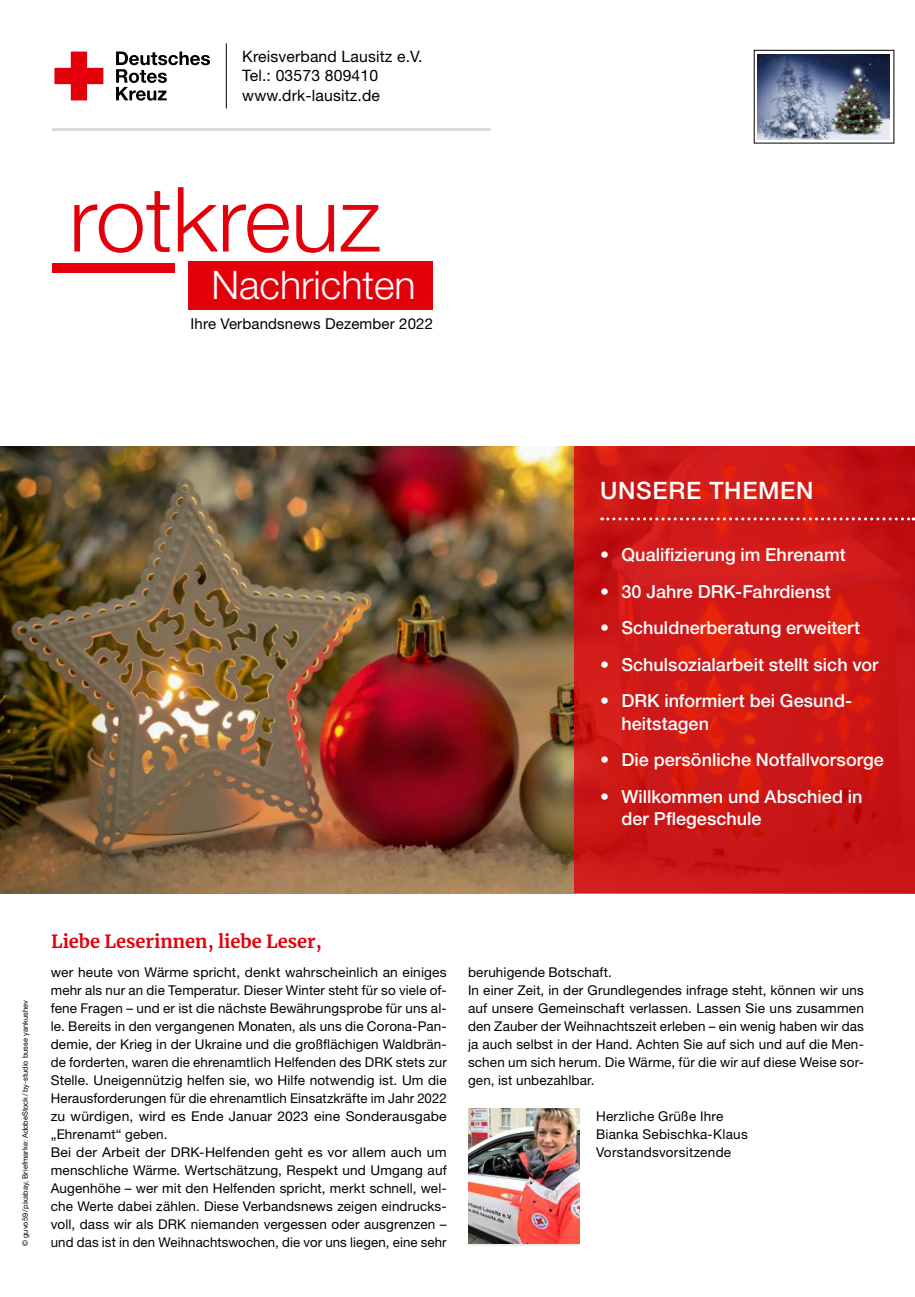
<style>
.page{position:relative;width:915px;height:1297px;background:#fff}
.page>*{position:absolute;margin:0;border:0;box-sizing:border-box;transform-origin:0 0}
.t1{font:300 90px "Helvetica Neue LT Std";color:#e3000b}
.t2{font:300 39.3px "Helvetica Neue LT Pro";color:#fff}
.t3{font:500 24px "Helvetica Neue LT Pro";letter-spacing:.03em;color:#fff}
.t4{font:500 18px/22.5px "Helvetica Neue LT Pro";color:#fff}
.t5{font:700 18px "Merriweather";color:#e3000b}
.t6{font:15.75px "Helvetica Neue LT Pro";letter-spacing:.01em;color:#000}
.t7{font:15px "Helvetica Neue LT Pro";letter-spacing:.01em;color:#000}
.MGB_Copy{font:13.5px/18px "Helvetica Neue LT Pro";letter-spacing:.01em;color:#000;text-align:justify}
.MGB_Fotocredits{font:7.5px "Helvetica Neue LT Pro";color:#000}
</style>
<div class="page">
<img style="left:0;top:446px;width:574px;height:447px">
<svg style="left:574px;top:446px;width:340px;height:447px;background:#cd1716"></svg>
<svg style="left:601px;top:517px;width:312px;height:3px"></svg>
<svg style="left:54px;top:52px;width:49px;height:48px"></svg>
<svg style="left:116px;top:52px;width:94px;height:49px"></svg>
<hr style="left:52px;top:128px;width:438px;height:3px;background:#dad9d3">
<hr style="left:226px;top:43px;width:1px;height:65px;background:#000">
<div style="left:188px;top:261px;width:244px;height:49px;background:#e3000b"></div>
<div style="left:52px;top:263px;width:122px;height:9px;background:#e3000b"></div>
<div style="left:753px;top:50px;width:140px;height:93px;border:1px solid #000"></div>
<div style="left:468px;top:1108px;width:110px;height:138px;background:linear-gradient(to right,#ececec,#ececec)"></div>
<img style="left:468px;top:1108px;width:111px;height:135px">
<img style="left:757px;top:54px;width:132px;height:85px">
<p class="t6" style="left:242px;top:47px;width:181px">Kreisverband Lausitz e.V.</p>
<p class="t6" style="left:242px;top:66px;width:137px">Tel.: 03573 809410</p>
<p class="t6" style="left:242px;top:85px;width:139px">www.drk-lausitz.de</p>
<p class="t1" style="left:69px;top:164px;width:313px">rotkreuz</p>
<p class="t2" style="left:211px;top:261px;width:206px">Nachrichten</p>
<p class="t7" style="left:190px;top:314px;width:244px">Ihre Verbandsnews Dezember 2022</p>
<p class="t3" style="left:600px;top:476px;width:215px">UNSERE THEMEN</p>
<p class="t4" style="left:600px;top:543px;width:247px">• Qualifizierung im Ehrenamt</p>
<p class="t4" style="left:600px;top:580px;width:232px">• 30 Jahre DRK-Fahrdienst</p>
<p class="t4" style="left:600px;top:616px;width:261px">• Schuldnerberatung erweitert</p>
<p class="t4" style="left:600px;top:653px;width:280px">• Schulsozialarbeit stellt sich vor</p>
<p class="t4" style="left:621px;top:689px;width:232px;text-indent:-21px">• DRK informiert bei Gesund&shy;heitstagen</p>
<p class="t4" style="left:600px;top:748px;width:285px">• Die persönliche Notfallvorsorge</p>
<p class="t4" style="left:621px;top:785px;width:242px;text-indent:-21px">• Willkommen und Abschied in der Pflegeschule</p>
<p class="MGB_Fotocredits" style="left:20px;top:1246px;width:247px;rotate:-90deg">© guvo59/pixabay, Briefmarke: AdobeStock/by-studio busse yankushev</p>
<p class="t5" style="left:51px;top:929px;width:272px">Liebe Leserinnen, liebe Leser,</p>
<p class="MGB_Copy" style="left:51px;top:962px;width:397px">wer heute von Wärme spricht, denkt wahrscheinlich an einiges mehr als nur an die Temperatur. Dieser Winter steht für so viele of&shy;fene Fragen – und er ist die nächste Bewährungsprobe für uns al&shy;le. Bereits in den vergangenen Monaten, als uns die Corona-Pan&shy;demie, der Krieg in der Ukraine und die großflächigen Waldbrän&shy;de forderten, waren die ehrenamtlich Helfenden des DRK stets zur Stelle. Uneigennützig helfen sie, wo Hilfe notwendig ist. Um die Herausforderungen für die ehrenamtlich Einsatzkräfte im Jahr 2022 zu würdigen, wird es Ende Januar 2023 eine Sonderausgabe „Ehrenamt“ geben.</p>
<p class="MGB_Copy" style="left:51px;top:1142px;width:397px">Bei der Arbeit der DRK-Helfenden geht es vor allem auch um menschliche Wärme. Wertschätzung, Respekt und Umgang auf Augenhöhe – wer mit den Helfenden spricht, merkt schnell, wel&shy;che Werte dabei zählen. Diese Verbandsnews zeigen eindrucks&shy;voll, dass wir als DRK niemanden vergessen oder ausgrenzen – und das ist in den Weihnachtswochen, die vor uns liegen, eine sehr</p>
<p class="MGB_Copy" style="left:468px;top:962px;width:145px">beruhigende Botschaft.</p>
<p class="MGB_Copy" style="left:468px;top:980px;width:397px">In einer Zeit, in der Grundlegendes infrage steht, können wir uns auf unsere Gemeinschaft verlassen. Lassen Sie uns zusammen den Zauber der Weihnachtszeit erleben – ein wenig haben wir das ja auch selbst in der Hand. Achten Sie auf sich und auf die Men&shy;schen um sich herum. Die Wärme, für die wir auf diese Weise sor&shy;gen, ist unbezahlbar.</p>
<p class="MGB_Copy" style="left:595px;top:1106px;width:129px">Herzliche Grüße Ihre</p>
<p class="MGB_Copy" style="left:595px;top:1124px;width:153px">Bianka Sebischka-Klaus</p>
<p class="MGB_Copy" style="left:595px;top:1142px;width:137px">Vorstandsvorsitzende</p>
</div>
